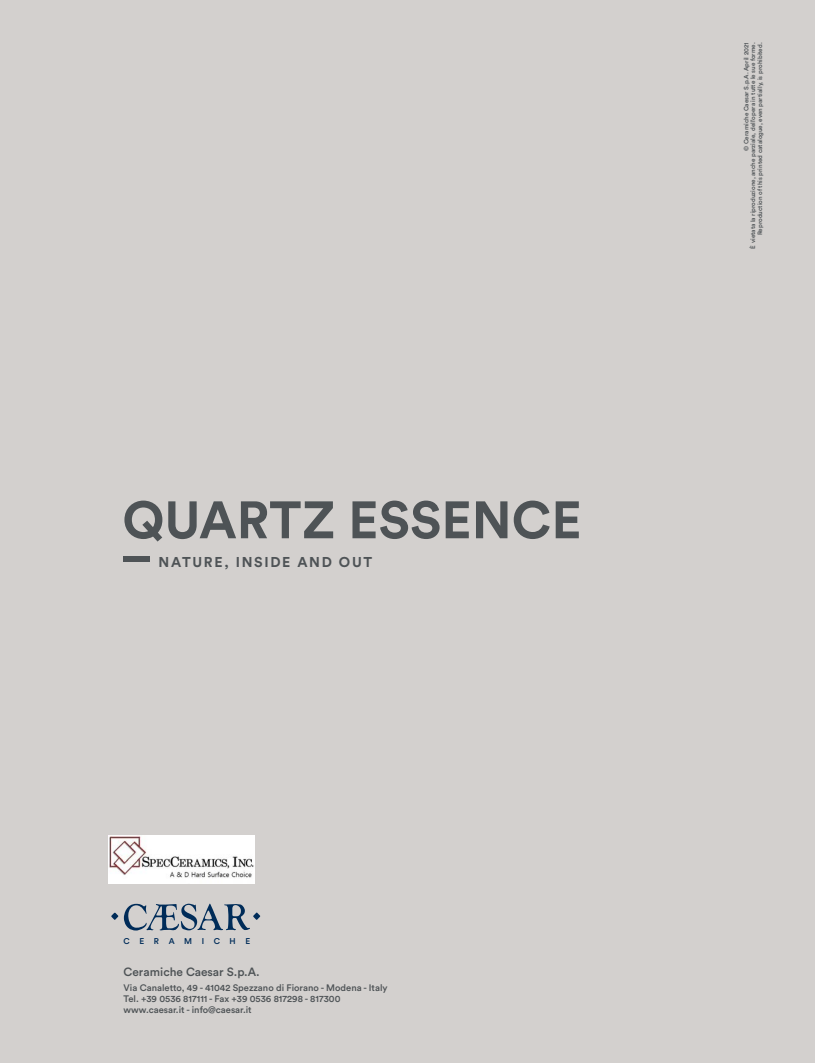
<style>
.page{position:relative;width:815px;height:1063px;background:#d3d0ce}
.page>*{position:absolute;margin:0;border:0;box-sizing:border-box;transform-origin:0 0}
.t1{font:700 52.25px "Circular Std";color:#4e5356}
.t2{font:700 52.12px "Circular Std";color:#4e5356}
.t3{font:700 14.12px "Circular Std";letter-spacing:.12em;color:#4e5356}
.t4{font:500 11.88px "Circular Std";color:#4e5356}
.t5{font:500 9.38px/11.2px "Circular Std";color:#4e5356}
.t6{font:500 8.38px "Circular Std";letter-spacing:1.15em;color:#002c59}
.t7{font:500 6.25px/6.9px "Circular Std";color:#4e5356;text-align:right}
</style>
<div class="page">
<svg style="left:111px;top:904px;width:149px;height:27px"></svg>
<img style="left:109px;top:836px;width:146px;height:48px">
<h2 class="t2" style="left:122px;top:486px;width:461px">QUARTZ ESSENCE</h2>
<h1 class="t1" style="left:123px;top:504px;width:29px">_</h1>
<h3 class="t3" style="left:158px;top:552px;width:215px">NATURE, INSIDE AND OUT</h3>
<h3 class="t6" style="left:124px;top:936px;width:128px">CERAMICHE</h3>
<h3 class="t4" style="left:124px;top:964px;width:138px">Ceramiche Caesar S.p.A.</h3>
<h3 class="t5" style="left:124px;top:982px;width:265px">Via Canaletto, 49 - 41042 Spezzano di Fiorano - Modena - Italy<br>Tel. +39 0536 817111 - Fax +39 0536 817298 - 817300 www.caesar.it - info@caesar.it</h3>
<p class="t7" style="left:743px;top:249px;width:208px;rotate:-90deg">© Ceramiche Caesar S.p.A. April 2021<br>È vietata la riproduzione, anche parziale, dell’opera in tutte le sue forme.<br>Reproduction of this printed catalogue, even partially, is prohibited.</p>
</div>
